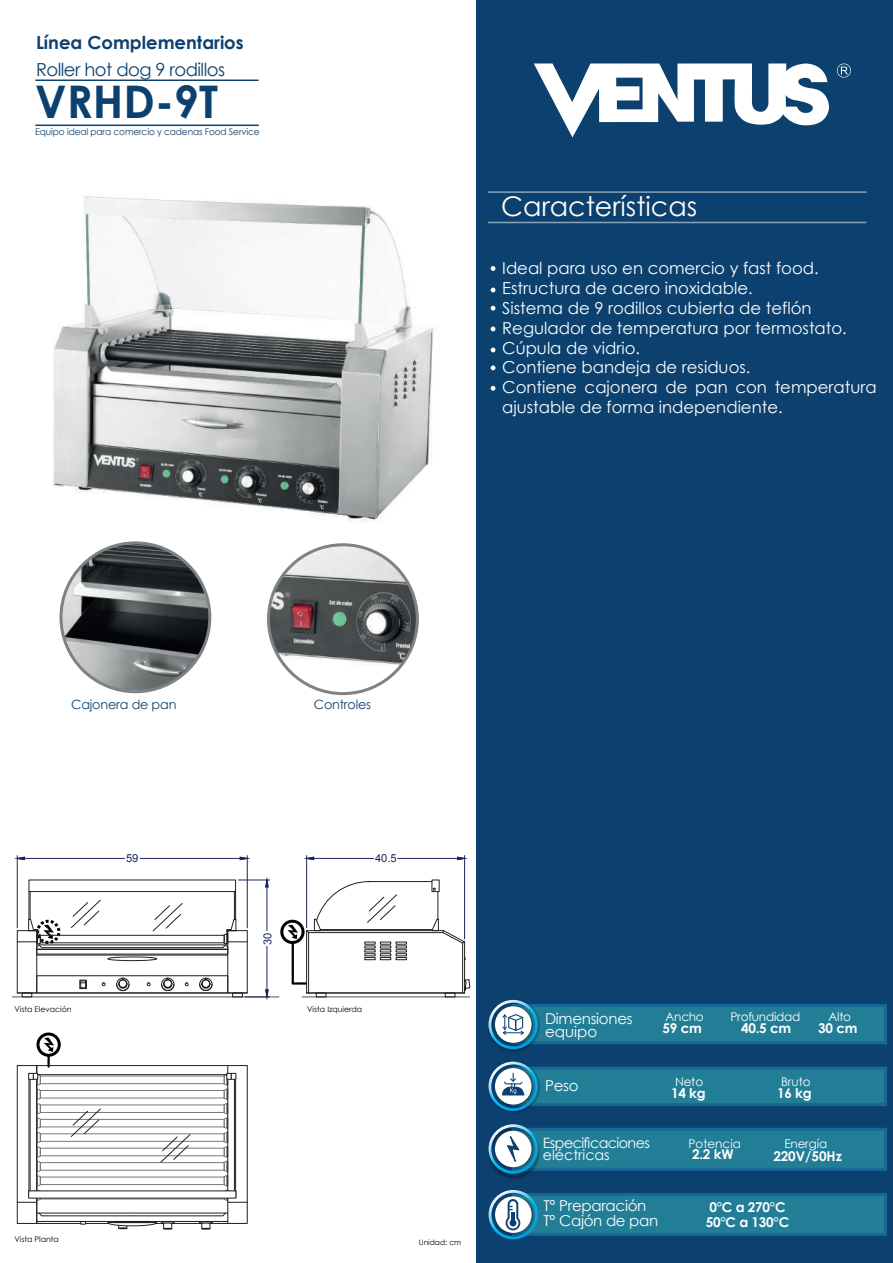
<style>
.page{position:relative;width:893px;height:1263px;background:#fff}
.page>*{position:absolute;margin:0;border:0;box-sizing:border-box;transform-origin:0 0}
.t1{font:700 45px "Century Gothic";color:#0c416f}
.t2{font:27px "Century Gothic";color:#fff}
.t3{font:18px "Century Gothic";letter-spacing:-.03em;color:#0c416f}
.t4{font:700 18px "Century Gothic";color:#0c416f}
.t5{font:16.5px/19.8px "Century Gothic";color:#fff}
.t6{font:15px/13.5px "Century Gothic";letter-spacing:-.02em;color:#fff}
.t7{font:14.25px/12.6px "Century Gothic";letter-spacing:-.04em;color:#fff}
.t8{font:700 13.5px/15px "Century Gothic";letter-spacing:-.02em;color:#fff}
.t9{font:700 13.5px "Century Gothic";color:#fff}
.t10{font:12.75px "Century Gothic";letter-spacing:-.015em;color:#0c416f}
.t11{font:12px "Century Gothic";letter-spacing:-.02em;color:#fff}
.t12{font:12px "Century Gothic";color:#fff}
.t13{font:11.1px "Arial";color:#1e275a}
.t14{font:9.3px "Century Gothic";letter-spacing:-.015em;color:#0c416f}
.t15{font:7.8px "Century Gothic";color:#000001}
.t16{font:7.5px "Century Gothic";color:#000001}
</style>
<div class="page">
<div style="left:477px;top:0;width:416px;height:1263px;background:#0c416f"></div>
<svg style="left:534px;top:63px;width:295px;height:74px"></svg>
<svg style="left:837px;top:64px;width:14px;height:14px"></svg>
<hr style="left:488px;top:191px;width:378px;height:2px;background:#fff">
<hr style="left:488px;top:222px;width:378px;height:1px;background:#fff">
<hr style="left:35px;top:125px;width:224px;height:1px;background:#0c426f">
<hr style="left:35px;top:80px;width:224px;height:1px;background:#0c426f">
<svg style="left:282px;top:921px;width:21px;height:21px"></svg>
<div style="left:280px;top:920px;width:25px;height:24px;border:3px solid #000001;border-radius:50%"></div>
<div style="left:512px;top:1066px;width:375px;height:40px;background:#227e97;border:3px solid #176797"></div>
<div style="left:512px;top:1128px;width:375px;height:43px;background:#227e97;border:3px solid #176797"></div>
<img style="left:505px;top:1061px;width:36px;height:52px">
<svg style="left:488px;top:1062px;width:50px;height:49px"></svg>
<img style="left:500px;top:1128px;width:41px;height:51px">
<svg style="left:488px;top:1124px;width:50px;height:50px"></svg>
<div style="left:512px;top:1193px;width:375px;height:43px;background:#227e97;border:3px solid #176797"></div>
<div style="left:512px;top:1004px;width:375px;height:40px;background:#227e97;border:3px solid #176797"></div>
<img style="left:503px;top:999px;width:38px;height:53px">
<svg style="left:488px;top:1000px;width:50px;height:49px"></svg>
<svg style="left:489px;top:1190px;width:49px;height:49px"></svg>
<img style="left:52px;top:196px;width:382px;height:326px">
<img style="left:61px;top:543px;width:149px;height:147px">
<div style="left:59px;top:541px;width:152px;height:152px;border:3px solid #7e8285;border-radius:50%"></div>
<img style="left:268px;top:545px;width:149px;height:149px;border-radius:74px">
<div style="left:267px;top:543px;width:152px;height:152px;border:3px solid #7e8285;border-radius:50%"></div>
<hr style="left:302px;top:997px;width:168px;height:1px;background:#4e5357">
<div style="left:432px;top:880px;width:8px;height:12px;border:1px solid #231f20"></div>
<div style="left:316px;top:992px;width:10px;height:5px;border:1px solid #231f20"></div>
<div style="left:445px;top:992px;width:10px;height:5px;border:1px solid #231f20"></div>
<hr style="left:306px;top:855px;width:1px;height:73px;background:#1e275a">
<hr style="left:464px;top:855px;width:1px;height:84px;background:#1e275a">
<hr style="left:314px;top:858px;width:60px;height:1px;background:#1e275a">
<hr style="left:397px;top:858px;width:61px;height:1px;background:#1e275a">
<svg style="left:304px;top:857px;width:10px;height:3px"></svg>
<svg style="left:457px;top:857px;width:10px;height:3px"></svg>
<svg style="left:288px;top:881px;width:183px;height:113px"></svg>
<hr style="left:12px;top:997px;width:267px;height:1px;background:#4e5357">
<div style="left:22px;top:992px;width:10px;height:5px;border:1px solid #231f20"></div>
<div style="left:17px;top:930px;width:20px;height:63px;border:1px solid #231f20"></div>
<div style="left:232px;top:992px;width:11px;height:5px;border:1px solid #231f20"></div>
<div style="left:227px;top:930px;width:21px;height:63px;border:1px solid #231f20"></div>
<div style="left:36px;top:975px;width:192px;height:18px;border:1px solid #231f20"></div>
<hr style="left:37px;top:955px;width:191px;height:1px;background:#231f20">
<svg style="left:107px;top:956px;width:51px;height:5px"></svg>
<div style="left:80px;top:980px;width:7px;height:9px;border:1px solid #231f20"></div>
<div style="left:116px;top:978px;width:13px;height:13px;border:1px solid #231f20;border-radius:50%"></div>
<div style="left:119px;top:979px;width:8px;height:9px;border:1px solid #231f20;border-radius:50%"></div>
<svg style="left:116px;top:983px;width:13px;height:8px"></svg>
<div style="left:119px;top:980px;width:8px;height:7px;border:1px solid #231f20;border-radius:50%"></div>
<div style="left:161px;top:978px;width:13px;height:13px;border:1px solid #231f20;border-radius:50%"></div>
<div style="left:163px;top:979px;width:9px;height:9px;border:1px solid #231f20;border-radius:50%"></div>
<svg style="left:161px;top:983px;width:13px;height:8px"></svg>
<div style="left:164px;top:980px;width:8px;height:7px;border:1px solid #231f20;border-radius:50%"></div>
<div style="left:199px;top:978px;width:13px;height:13px;border:1px solid #231f20;border-radius:50%"></div>
<div style="left:202px;top:979px;width:8px;height:9px;border:1px solid #231f20;border-radius:50%"></div>
<svg style="left:199px;top:983px;width:13px;height:8px"></svg>
<div style="left:202px;top:980px;width:8px;height:7px;border:1px solid #231f20;border-radius:50%"></div>
<hr style="left:17px;top:855px;width:1px;height:73px;background:#1e275a">
<hr style="left:247px;top:855px;width:1px;height:73px;background:#1e275a">
<hr style="left:24px;top:858px;width:101px;height:1px;background:#1e275a">
<hr style="left:140px;top:858px;width:100px;height:1px;background:#1e275a">
<svg style="left:15px;top:857px;width:10px;height:3px"></svg>
<svg style="left:240px;top:857px;width:10px;height:3px"></svg>
<hr style="left:238px;top:880px;width:32px;height:1px;background:#1e275a">
<hr style="left:267px;top:887px;width:1px;height:44px;background:#1e275a">
<hr style="left:267px;top:946px;width:1px;height:44px;background:#1e275a">
<svg style="left:265px;top:877px;width:4px;height:10px"></svg>
<svg style="left:245px;top:989px;width:25px;height:11px"></svg>
<svg style="left:17px;top:891px;width:230px;height:59px"></svg>
<div style="left:36px;top:1032px;width:25px;height:25px;border:3px solid #000001;border-radius:50%"></div>
<svg style="left:17px;top:1037px;width:231px;height:192px"></svg>
<svg style="left:491px;top:266px;width:4px;height:5px"></svg>
<svg style="left:491px;top:365px;width:4px;height:5px"></svg>
<svg style="left:491px;top:347px;width:4px;height:5px"></svg>
<svg style="left:491px;top:326px;width:4px;height:5px"></svg>
<svg style="left:491px;top:306px;width:4px;height:5px"></svg>
<svg style="left:491px;top:288px;width:4px;height:4px"></svg>
<svg style="left:491px;top:386px;width:4px;height:5px"></svg>
<p class="t4" style="left:36px;top:29px;width:209px">Línea Complementarios</p>
<p class="t3" style="left:36px;top:57px;width:191px">Roller hot dog 9 rodillos</p>
<h1 class="t1" style="left:35px;top:67px;width:184px">VRHD-9T</h1>
<p class="t14" style="left:35px;top:125px;width:226px">Equipo ideal para comercio y cadenas Food Service</p>
<h2 class="t2" style="left:501px;top:187px;width:198px">Características</h2>
<p class="t5" style="left:502px;top:258px;width:376px">Ideal para uso en comercio y fast food.<br>Estructura de acero inoxidable.<br>Sistema de 9 rodillos cubierta de teflón Regulador de temperatura por termostato.<br>Cúpula de vidrio.<br>Contiene bandeja de residuos.<br>Contiene cajonera de pan con temperatura ajustable de forma independiente.</p>
<p class="t10" style="left:71px;top:696px;width:107px">Cajonera de pan</p>
<p class="t10" style="left:314px;top:696px;width:59px">Controles</p>
<p class="t13" style="left:126px;top:851px;width:14px">59</p>
<p class="t13" style="left:375px;top:851px;width:23px">40.5</p>
<p class="t15" style="left:14px;top:1003px;width:59px">Vista Elevación</p>
<p class="t13" style="left:260px;top:945px;width:14px;rotate:-90deg">30</p>
<p class="t15" style="left:307px;top:1003px;width:57px">Vista Izquierda</p>
<p class="t15" style="left:14px;top:1234px;width:46px">Vista Planta</p>
<p class="t16" style="left:419px;top:1237px;width:44px">Unidad: cm</p>
<p class="t11" style="left:730px;top:1008px;width:71px">Profundidad</p>
<p class="t8" style="left:741px;top:1020px;width:51px">40.5 cm</p>
<p class="t6" style="left:545px;top:1011px;width:89px">Dimensiones equipo</p>
<p class="t11" style="left:829px;top:1008px;width:24px">Alto</p>
<p class="t11" style="left:666px;top:1008px;width:40px">Ancho</p>
<p class="t8" style="left:663px;top:1020px;width:41px">59 cm</p>
<p class="t8" style="left:818px;top:1020px;width:41px">30 cm</p>
<p class="t6" style="left:545px;top:1078px;width:35px">Peso</p>
<p class="t11" style="left:781px;top:1073px;width:31px">Bruto</p>
<p class="t8" style="left:777px;top:1084px;width:36px">16 kg</p>
<p class="t11" style="left:675px;top:1073px;width:30px">Neto</p>
<p class="t8" style="left:671px;top:1084px;width:36px">14 kg</p>
<p class="t7" style="left:543px;top:1136px;width:109px">Especificaciones eléctricas</p>
<p class="t12" style="left:688px;top:1135px;width:54px">Potencia</p>
<p class="t8" style="left:692px;top:1146px;width:43px">2.2 kW</p>
<p class="t11" style="left:784px;top:1135px;width:44px">Energía</p>
<p class="t9" style="left:773px;top:1146px;width:70px">220V/50Hz</p>
<p class="t6" style="left:543px;top:1198px;width:116px;line-height:15px">T° Preparación<br>T° Cajón de pan</p>
<p class="t8" style="left:706px;top:1199px;width:85px">0°C a 270°C<br>50°C a 130°C</p>
</div>
